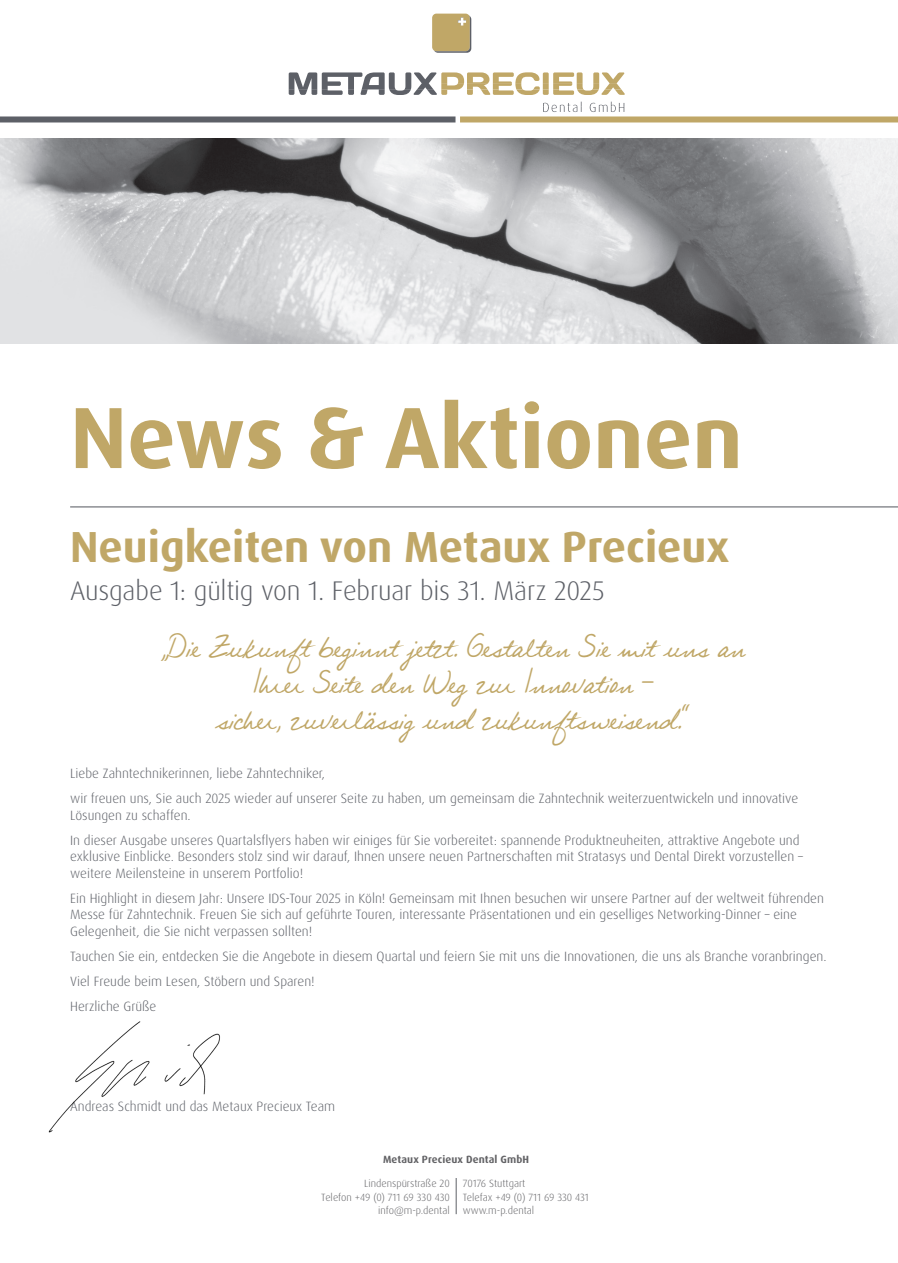
<style>
.page{position:relative;width:898px;height:1263px;background:#fff}
.page>*{position:absolute;margin:0;border:0;box-sizing:border-box;transform-origin:0 0}
.t1{font:700 87px "Dax Pro";color:#c0a767}
.t2{font:700 43.5px "Dax Pro";color:#c0a767}
.t3{font:30px/36px "Larissa Handwriting";color:#c0a767;text-align:center}
.t4{font:300 27px "Dax Pro";letter-spacing:-.01em;color:#5d6067}
.t5{font:300 13.5px/25px "Dax Pro";color:#5d6067}
.t6{font:300 10.5px/13.5px "Dax Pro";color:#636366;text-align:right}
.t7{font:700 10.5px "Dax Pro";letter-spacing:.01em;color:#636366}
</style>
<div class="page">
<hr style="left:70px;top:506px;width:827px;height:1px;background:#5d6067">
<img style="left:0;top:139px;width:897px;height:204px">
<svg style="left:543px;top:102px;width:81px;height:10px"></svg>
<svg style="left:288px;top:14px;width:336px;height:81px"></svg>
<div style="left:0;top:116px;width:455px;height:6px;background:#5d6067"></div>
<div style="left:460px;top:116px;width:437px;height:6px;background:#c0a767"></div>
<hr style="left:455px;top:1178px;width:1px;height:36px;background:#5d6067">
<img style="left:49px;top:1021px;width:171px;height:111px">
<h1 class="t1" style="left:70px;top:382px;width:673px">News &amp; Aktionen</h1>
<h2 class="t2" style="left:70px;top:519px;width:660px">Neuigkeiten von Metaux Precieux</h2>
<h3 class="t4" style="left:70px;top:573px;width:536px">Ausgabe 1: gültig von 1. Februar bis 31. März 2025</h3>
<h3 class="t3" style="left:161px;top:629px;width:584px">„Die Zukunft beginnt jetzt. Gestalten Sie mit uns an<br>Ihrer Seite den Weg zur Innovation –<br>sicher, zuverlässig und zukunftsweisend.“</h3>
<p class="t5" style="left:70px;top:761px;width:729px">Liebe Zahntechnikerinnen, liebe Zahntechniker,<br>wir freuen uns, Sie auch 2025 wieder auf unserer Seite zu haben, um gemeinsam die Zahntechnik weiterzuentwickeln und innovative</p>
<p class="t5" style="left:70px;top:802px;width:730px">Lösungen zu schaffen.<br>In dieser Ausgabe unseres Quartalsflyers haben wir einiges für Sie vorbereitet: spannende Produktneuheiten, attraktive Angebote und</p>
<p class="t5" style="left:70px;top:848px;width:734px;line-height:16.5px">exklusive Einblicke. Besonders stolz sind wir darauf, Ihnen unsere neuen Partnerschaften mit Stratasys und Dental Direkt vorzustellen – weitere Meilensteine in unserem Portfolio!</p>
<p class="t5" style="left:70px;top:890px;width:755px;line-height:16.5px">Ein Highlight in diesem Jahr: Unsere IDS-Tour 2025 in Köln! Gemeinsam mit Ihnen besuchen wir unsere Partner auf der weltweit führenden<br>Messe für Zahntechnik. Freuen Sie sich auf geführte Touren, interessante Präsentationen und ein geselliges Networking-Dinner – eine<br>Gelegenheit, die Sie nicht verpassen sollten!</p>
<p class="t5" style="left:70px;top:943px;width:757px">Tauchen Sie ein, entdecken Sie die Angebote in diesem Quartal und feiern Sie mit uns die Innovationen, die uns als Branche voranbringen.<br>Viel Freude beim Lesen, Stöbern und Sparen!<br>Herzliche Grüße</p>
<p class="t5" style="left:70px;top:1093px;width:266px">Andreas Schmidt und das Metaux Precieux Team</p>
<p class="t7" style="left:383px;top:1152px;width:147px">Metaux Precieux Dental GmbH</p>
<p class="t6" style="left:321px;top:1177px;width:130px">Lindenspürstraße 20<br>Telefon +49 (0) 711 69 330 430 info@m-p.dental</p>
<p class="t6" style="left:462px;top:1177px;width:127px;text-align:left">70176 Stuttgart<br>Telefax +49 (0) 711 69 330 431 www.m-p.dental</p>
</div>
